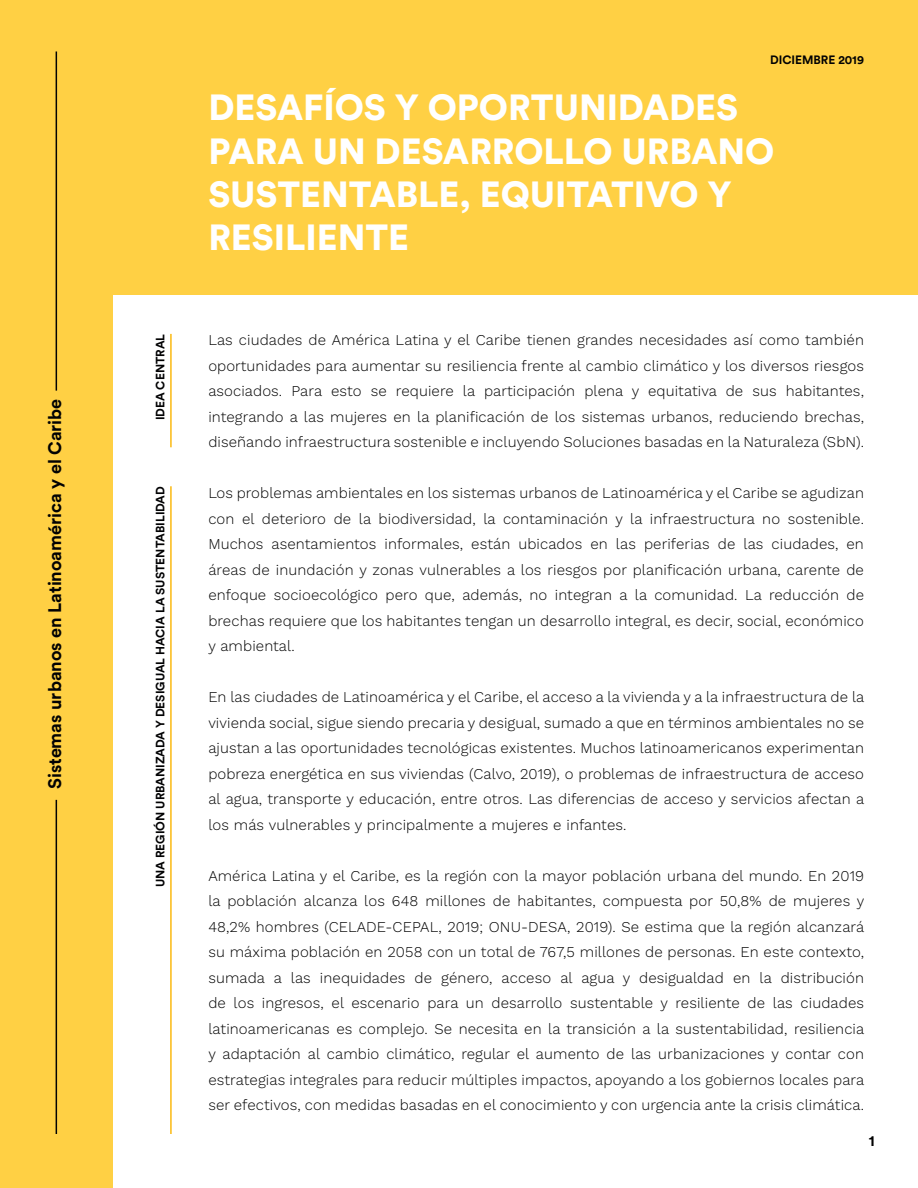
<style>
.page{position:relative;width:918px;height:1188px;background:#fff}
.page>*{position:absolute;margin:0;border:0;box-sizing:border-box;transform-origin:0 0}
.t1{font:900 36px/43.2px "Circular Std";color:#fff}
.t2{font:700 18px "Circular Std";color:#020203}
.t3{font:300 15px/25.5px "Work Sans";letter-spacing:.005em;color:#000;text-align:justify}
.t4{font:700 15px "Circular Std";color:#000}
.t5{font:700 12px "Circular Std";color:#020203}
</style>
<div class="page">
<div style="left:0;top:0;width:918px;height:294px;background:#ffd044"></div>
<div style="left:0;top:294px;width:113px;height:894px;background:#ffd044"></div>
<hr style="left:170px;top:334px;width:2px;height:113px;background:#fbb911">
<hr style="left:170px;top:486px;width:2px;height:648px;background:#fbb911">
<hr style="left:56px;top:800px;width:1px;height:334px;background:#020203">
<hr style="left:56px;top:51px;width:1px;height:340px;background:#020203">
<p class="t2" style="left:43px;top:789px;width:392px;rotate:-90deg">Sistemas urbanos en Latinoamérica y el Caribe</p>
<p class="t5" style="left:152px;top:420px;width:88px;rotate:-90deg">IDEA CENTRAL</p>
<p class="t5" style="left:152px;top:887px;width:402px;rotate:-90deg">UNA REGIÓN URBANIZADA Y DESIGUAL HACIA LA SUSTENTABILIDAD</p>
<p class="t5" style="left:770px;top:52px;width:95px">DICIEMBRE 2019</p>
<h1 class="t1" style="left:208px;top:85px;width:568px">DESAFÍOS Y OPORTUNIDADES<br>PARA UN DESARROLLO URBANO<br>SUSTENTABLE, EQUITATIVO Y<br>RESILIENTE</h1>
<p class="t3" style="left:208px;top:327px;width:657px">Las ciudades de América Latina y el Caribe tienen grandes necesidades así como también oportunidades para aumentar su resiliencia frente al cambio climático y los diversos riesgos asociados. Para esto se requiere la participación plena y equitativa de sus habitantes, integrando a las mujeres en la planificación de los sistemas urbanos, reduciendo brechas, diseñando infraestructura sostenible e incluyendo Soluciones basadas en la Naturaleza (SbN).</p>
<p class="t3" style="left:208px;top:480px;width:657px">Los problemas ambientales en los sistemas urbanos de Latinoamérica y el Caribe se agudizan con el deterioro de la biodiversidad, la contaminación y la infraestructura no sostenible.<br>Muchos asentamientos informales, están ubicados en las periferias de las ciudades, en áreas de inundación y zonas vulnerables a los riesgos por planificación urbana, carente de enfoque socioecológico pero que, además, no integran a la comunidad. La reducción de brechas requiere que los habitantes tengan un desarrollo integral, es decir, social, económico y ambiental.</p>
<p class="t3" style="left:208px;top:684px;width:658px">En las ciudades de Latinoamérica y el Caribe, el acceso a la vivienda y a la infraestructura de la vivienda social, sigue siendo precaria y desigual, sumado a que en términos ambientales no se ajustan a las oportunidades tecnológicas existentes. Muchos latinoamericanos experimentan pobreza energética en sus viviendas (Calvo, 2019), o problemas de infraestructura de acceso al agua, transporte y educación, entre otros. Las diferencias de acceso y servicios afectan a los más vulnerables y principalmente a mujeres e infantes.</p>
<p class="t3" style="left:208px;top:862px;width:658px">América Latina y el Caribe, es la región con la mayor población urbana del mundo. En 2019 la población alcanza los 648 millones de habitantes, compuesta por 50,8% de mujeres y 48,2% hombres (CELADE-CEPAL, 2019; ONU-DESA, 2019). Se estima que la región alcanzará su máxima población en 2058 con un total de 767,5 millones de personas. En este contexto, sumada a las inequidades de género, acceso al agua y desigualdad en la distribución de los ingresos, el escenario para un desarrollo sustentable y resiliente de las ciudades latinoamericanas es complejo. Se necesita en la transición a la sustentabilidad, resiliencia y adaptación al cambio climático, regular el aumento de las urbanizaciones y contar con estrategias integrales para reducir múltiples impactos, apoyando a los gobiernos locales para ser efectivos, con medidas basadas en el conocimiento y con urgencia ante la crisis climática.</p>
<p class="t4" style="left:869px;top:1131px;width:7px">1</p>
</div>
